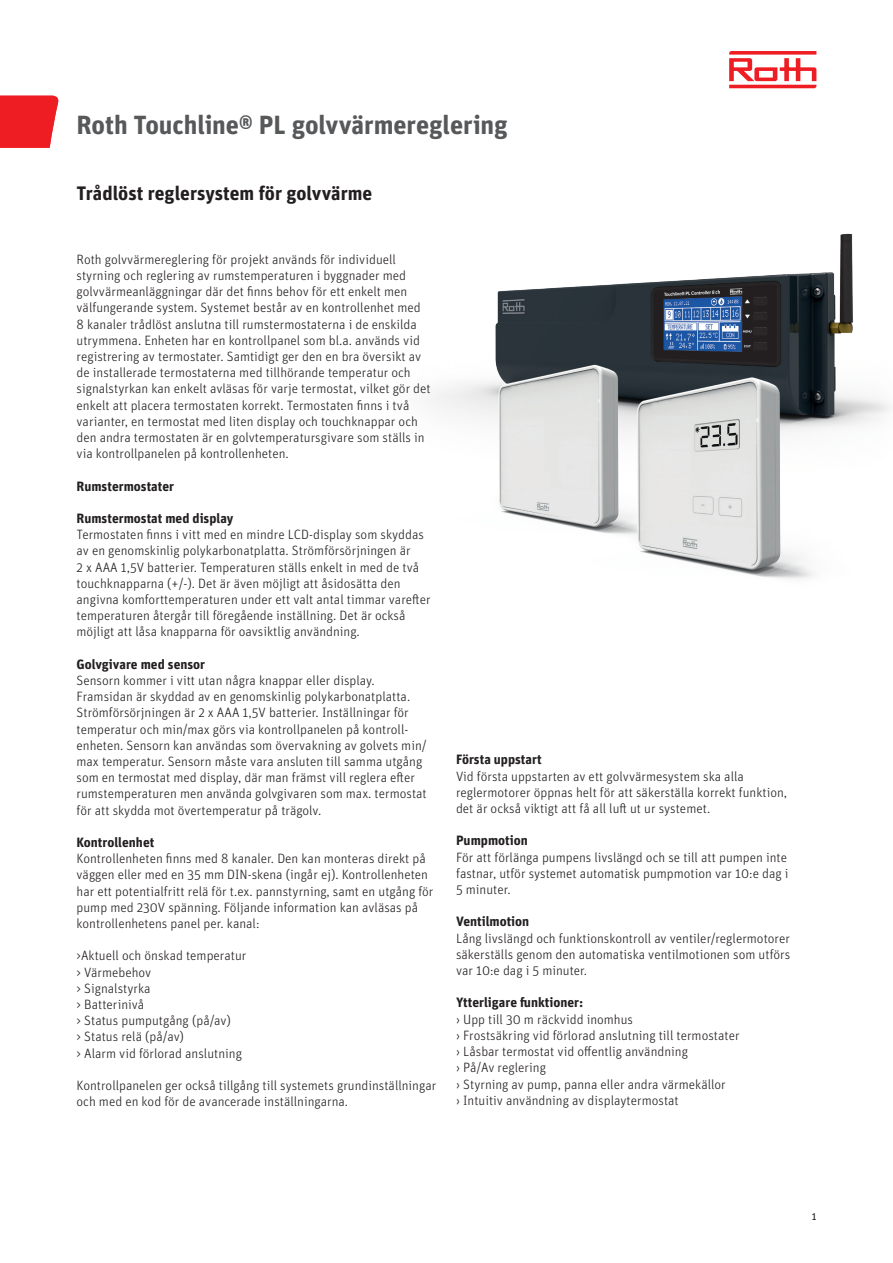
<style>
.page{position:relative;width:893px;height:1263px;background:#fff}
.page>*{position:absolute;margin:0;border:0;box-sizing:border-box;transform-origin:0 0}
.t1{font:700 26.25px "Unit OT";letter-spacing:-.005em;color:#57585a}
.t2{font:700 19.5px "Unit OT";color:#231f20}
.t3{font:300 13.5px/16.2px "Unit OT";color:#231f20}
.t4{font:700 13.5px "Unit OT";color:#231f20}
.t5{font:10.5px "Unit OT";color:#231f20}
</style>
<div class="page">
<svg style="left:729px;top:51px;width:87px;height:37px"></svg>
<svg style="left:0;top:96px;width:59px;height:52px;background:#ef2f34"></svg>
<img style="left:429px;top:233px;width:462px;height:189px">
<img style="left:456px;top:343px;width:217px;height:186px">
<img style="left:583px;top:356px;width:287px;height:223px">
<p class="t1" style="left:77px;top:107px;width:433px">Roth Touchline® PL golvvärmereglering</p>
<p class="t2" style="left:77px;top:181px;width:297px">Trådlöst reglersystem för golvvärme</p>
<p class="t3" style="left:77px;top:251px;width:321px">Roth golvvärmereglering för projekt används för individuell</p>
<p class="t3" style="left:77px;top:267px;width:331px">styrning och reglering av rumstemperaturen i byggnader med</p>
<p class="t3" style="left:77px;top:283px;width:332px">golvvärmeanläggningar där det finns behov för ett enkelt men</p>
<p class="t3" style="left:77px;top:300px;width:346px">välfungerande system. Systemet består av en kontrollenhet med<br>8 kanaler trådlöst anslutna till rumstermostaterna i de enskilda</p>
<p class="t3" style="left:77px;top:332px;width:345px">utrymmena. Enheten har en kontrollpanel som bl.a. används vid</p>
<p class="t3" style="left:77px;top:348px;width:346px">registrering av termostater. Samtidigt ger den en bra översikt av de installerade termostaterna med tillhörande temperatur och</p>
<p class="t3" style="left:77px;top:381px;width:356px">signalstyrkan kan enkelt avläsas för varje termostat, vilket gör det</p>
<p class="t3" style="left:77px;top:397px;width:334px">enkelt att placera termostaten korrekt. Termostaten finns i två</p>
<p class="t3" style="left:77px;top:413px;width:350px">varianter, en termostat med liten display och touchknappar och den andra termostaten är en golvtemperatursgivare som ställs in via kontrollpanelen på kontrollenheten.</p>
<p class="t4" style="left:77px;top:477px;width:99px">Rumstermostater</p>
<p class="t4" style="left:77px;top:509px;width:158px">Rumstermostat med display</p>
<p class="t3" style="left:77px;top:526px;width:349px">Termostaten finns i vitt med en mindre LCD-display som skyddas</p>
<p class="t3" style="left:77px;top:543px;width:344px">av en genomskinlig polykarbonatplatta. Strömförsörjningen är<br>2 x AAA 1,5V batterier. Temperaturen ställs enkelt in med de två</p>
<p class="t3" style="left:77px;top:575px;width:325px">touchknapparna (+/-). Det är även möjligt att åsidosätta den</p>
<p class="t3" style="left:77px;top:591px;width:356px">angivna komforttemperaturen under ett valt antal timmar varefter</p>
<p class="t3" style="left:77px;top:607px;width:330px">temperaturen återgår till föregående inställning. Det är också möjligt att låsa knapparna för oavsiktlig användning.</p>
<p class="t4" style="left:77px;top:655px;width:130px">Golvgivare med sensor</p>
<p class="t3" style="left:77px;top:672px;width:335px">Sensorn kommer i vitt utan några knappar eller display.<br>Framsidan är skyddad av en genomskinlig polykarbonatplatta.</p>
<p class="t3" style="left:77px;top:705px;width:334px">Strömförsörjningen är 2 x AAA 1,5V batterier. Inställningar för</p>
<p class="t3" style="left:77px;top:721px;width:333px">temperatur och min/max görs via kontrollpanelen på kontroll-</p>
<p class="t3" style="left:77px;top:737px;width:352px">enheten. Sensorn kan användas som övervakning av golvets min/ max temperatur. Sensorn måste vara ansluten till samma utgång som en termostat med display, där man främst vill reglera efter rumstemperaturen men använda golvgivaren som max. termostat för att skydda mot övertemperatur på trägolv.</p>
<p class="t4" style="left:77px;top:833px;width:79px">Kontrollenhet</p>
<p class="t3" style="left:77px;top:850px;width:351px">Kontrollenheten finns med 8 kanaler. Den kan monteras direkt på</p>
<p class="t3" style="left:77px;top:867px;width:353px">väggen eller med en 35 mm DIN-skena (ingår ej). Kontrollenheten</p>
<p class="t3" style="left:77px;top:883px;width:358px">har ett potentialfritt relä för t.ex. pannstyrning, samt en utgång för</p>
<p class="t3" style="left:77px;top:899px;width:343px">pump med 230V spänning. Följande information kan avläsas på</p>
<p class="t3" style="left:77px;top:915px;width:185px">kontrollenhetens panel per. kanal:</p>
<p class="t3" style="left:77px;top:948px;width:171px">&gt;Aktuell och önskad temperatur</p>
<p class="t3" style="left:77px;top:964px;width:76px">&gt; Värmebehov</p>
<p class="t3" style="left:77px;top:980px;width:76px">&gt; Signalstyrka</p>
<p class="t3" style="left:77px;top:996px;width:69px">&gt; Batterinivå</p>
<p class="t3" style="left:77px;top:1012px;width:156px">&gt; Status pumputgång (på/av)</p>
<p class="t3" style="left:77px;top:1029px;width:109px">&gt; Status relä (på/av)</p>
<p class="t3" style="left:77px;top:1045px;width:167px">&gt; Alarm vid förlorad anslutning</p>
<p class="t3" style="left:77px;top:1077px;width:361px">Kontrollpanelen ger också tillgång till systemets grundinställningar och med en kod för de avancerade inställningarna.</p>
<p class="t4" style="left:456px;top:751px;width:87px">Första uppstart</p>
<p class="t3" style="left:456px;top:768px;width:289px">Vid första uppstarten av ett golvvärmesystem ska alla</p>
<p class="t3" style="left:456px;top:784px;width:333px">reglermotorer öppnas helt för att säkerställa korrekt funktion,</p>
<p class="t3" style="left:456px;top:800px;width:256px">det är också viktigt att få all luft ut ur systemet.</p>
<p class="t4" style="left:456px;top:832px;width:73px">Pumpmotion</p>
<p class="t3" style="left:456px;top:849px;width:332px">För att förlänga pumpens livslängd och se till att pumpen inte</p>
<p class="t3" style="left:456px;top:865px;width:334px">fastnar, utför systemet automatisk pumpmotion var 10:e dag i<br>5 minuter.</p>
<p class="t4" style="left:456px;top:913px;width:75px">Ventilmotion</p>
<p class="t3" style="left:456px;top:930px;width:335px">Lång livslängd och funktionskontroll av ventiler/reglermotorer</p>
<p class="t3" style="left:456px;top:946px;width:336px">säkerställs genom den automatiska ventilmotionen som utförs</p>
<p class="t3" style="left:456px;top:962px;width:133px">var 10:e dag i 5 minuter.</p>
<p class="t4" style="left:456px;top:994px;width:129px">Ytterligare funktioner:</p>
<p class="t3" style="left:456px;top:1011px;width:179px">› Upp till 30 m räckvidd inomhus</p>
<p class="t3" style="left:456px;top:1027px;width:285px">› Frostsäkring vid förlorad anslutning till termostater</p>
<p class="t3" style="left:456px;top:1043px;width:233px">› Låsbar termostat vid offentlig användning</p>
<p class="t3" style="left:456px;top:1059px;width:91px">› På/Av reglering</p>
<p class="t3" style="left:456px;top:1076px;width:271px">› Styrning av pump, panna eller andra värmekällor</p>
<p class="t3" style="left:456px;top:1092px;width:224px">› Intuitiv användning av displaytermostat</p>
<p class="t5" style="left:812px;top:1210px;width:6px">1</p>
</div>
